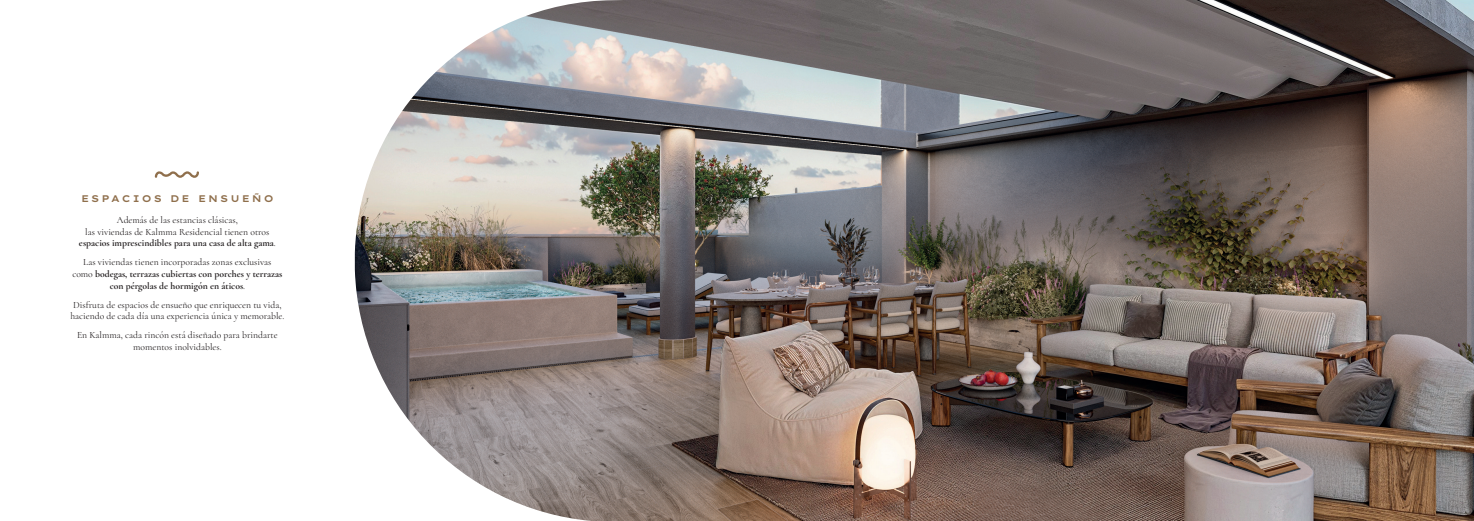
<style>
.page{position:relative;width:1474px;height:521px;background:#fff}
.page>*{position:absolute;margin:0;border:0;box-sizing:border-box;transform-origin:0 0}
.t1{font:9.62px/11.5px "Cormorant";color:#231f20;text-align:center}
.t2{font:700 9.62px/11.5px "Cormorant";color:#231f20;text-align:center}
.t3{font:600 9.62px "Lexend Peta";letter-spacing:.2em;color:#8f6f4c}
.s1{font-weight:700}
.s2{font-weight:400}
</style>
<div class="page">
<svg style="left:155px;top:171px;width:44px;height:7px"></svg>
<img style="left:355px;top:0;width:1118px;height:521px">
<p class="t3" style="left:81px;top:191px;width:194px">ESPACIOS DE ENSUEÑO</p>
<p class="t1" style="left:79px;top:214px;width:198px">Además de las estancias clásicas,<br>las viviendas de Kalmma Residencial tienen otros <span class="s1">espacios imprescindibles para una casa de alta gama</span>.</p>
<p class="t2" style="left:72px;top:256px;width:211px"><span class="s2">Las viviendas tienen incorporadas zonas exclusivas como</span> bodegas, terrazas cubiertas con porches y terrazas con pérgolas de hormigón en áticos<span class="s2">.</span></p>
<p class="t1" style="left:70px;top:299px;width:215px">Disfruta de espacios de ensueño que enriquecen tu vida, haciendo de cada día una experiencia única y memorable.</p>
<p class="t1" style="left:77px;top:329px;width:202px">En Kalmma, cada rincón está diseñado para brindarte momentos inolvidables.</p>
</div>
